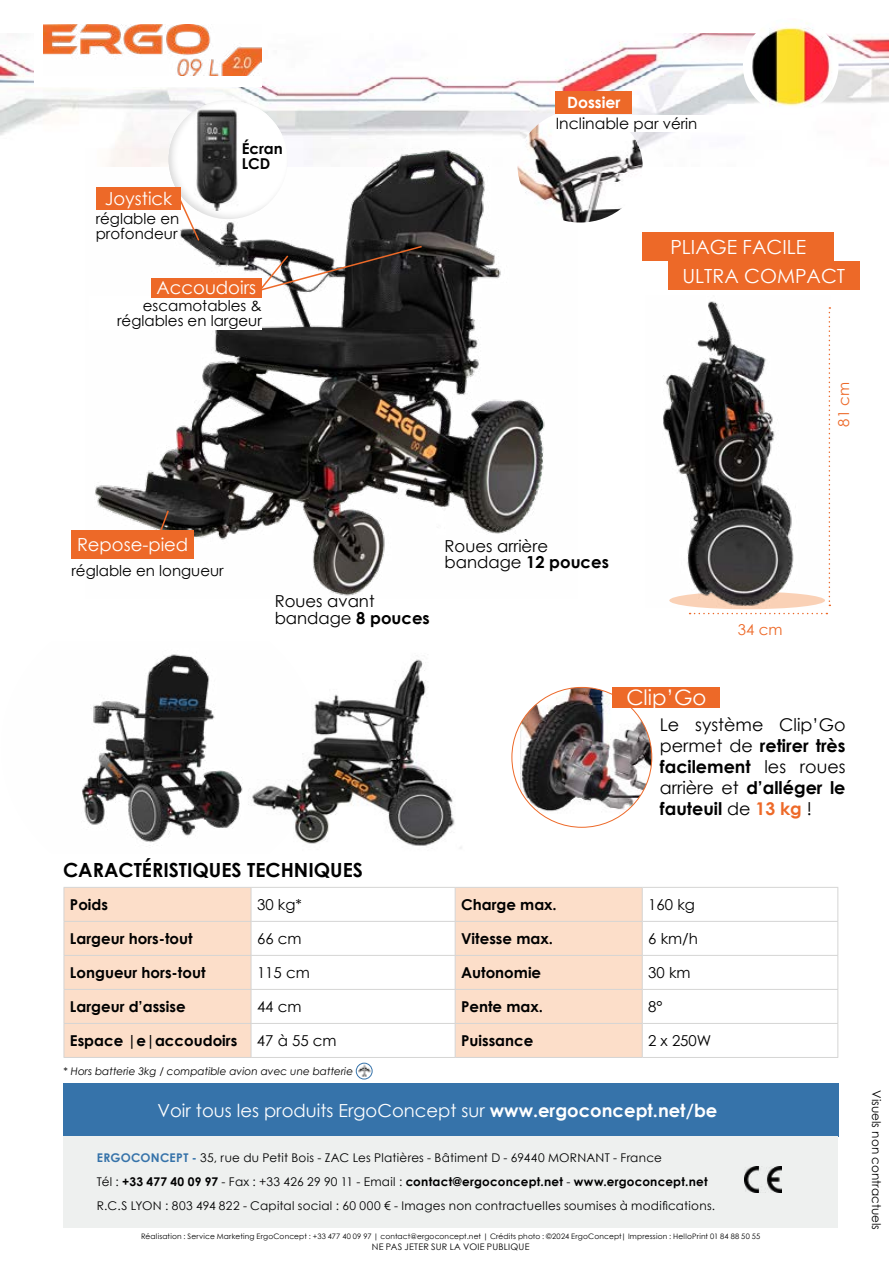
<style>
.page{position:relative;width:893px;height:1263px;background:#fff}
.page>*{position:absolute;margin:0;border:0;box-sizing:border-box;transform-origin:0 0}
.t1{font:21.3px "Century Gothic";color:#fff}
.t2{font:700 19.5px "Century Gothic";color:#000}
.t3{font:19.5px/28.7px "Century Gothic";color:#fff}
.t4{font:18px "Century Gothic";color:#fff}
.t5{font:17.55px/21px "Century Gothic";color:#000;text-align:justify}
.t6{font:16.5px/16.5px "Century Gothic";color:#000}
.t7{font:15.6px/21.5px "Century Gothic";color:#000}
.t8{font:700 15px/15px "Century Gothic";color:#000}
.t9{font:15px/15px "Century Gothic";color:#000;text-align:right}
.t10{font:15px "Century Gothic";color:#ed6928}
.t11{font:12px/24px "Century Gothic";letter-spacing:.02em;color:#000}
.t12{font:12px "Century Gothic";color:#000}
.t13{font:italic 10.5px "Century Gothic";color:#000}
.t14{font:9px "Century Gothic";letter-spacing:.025em;color:#000}
.t15{font:7.5px "Century Gothic";letter-spacing:.02em;color:#000}
.s1{font-weight:700;color:#fff}
.s2{font-size:15px}
.s3{font-weight:700}
.s4{font-weight:700;color:#ed6928}
.s5{font-style:normal}
.s6{font-weight:700;color:#3673aa}
</style>
<div class="page">
<img style="left:0;top:34px;width:889px;height:114px">
<div style="left:64px;top:1084px;width:775px;height:53px;background:#3673aa"></div>
<div style="left:64px;top:1136px;width:774px;height:92px;background:#eef0ef"></div>
<img style="left:745px;top:1166px;width:36px;height:26px">
<svg style="left:65px;top:888px;width:577px;height:169px;fill:#fcdec9"></svg>
<hr style="left:64px;top:887px;width:187px;height:1px;background:#d5d5d4">
<hr style="left:64px;top:888px;width:1px;height:33px;background:#d5d5d4">
<hr style="left:251px;top:887px;width:204px;height:1px;background:#d5d5d4">
<hr style="left:251px;top:888px;width:1px;height:33px;background:#d5d5d4">
<hr style="left:455px;top:887px;width:187px;height:1px;background:#d5d5d4">
<hr style="left:455px;top:888px;width:1px;height:33px;background:#d5d5d4">
<hr style="left:642px;top:887px;width:196px;height:1px;background:#d5d5d4">
<hr style="left:642px;top:888px;width:1px;height:33px;background:#d5d5d4">
<hr style="left:837px;top:888px;width:1px;height:33px;background:#d5d5d4">
<hr style="left:64px;top:921px;width:187px;height:1px;background:#d5d5d4">
<hr style="left:64px;top:922px;width:1px;height:33px;background:#d5d5d4">
<hr style="left:251px;top:921px;width:204px;height:1px;background:#d5d5d4">
<hr style="left:251px;top:922px;width:1px;height:33px;background:#d5d5d4">
<hr style="left:455px;top:921px;width:187px;height:1px;background:#d5d5d4">
<hr style="left:455px;top:922px;width:1px;height:33px;background:#d5d5d4">
<hr style="left:642px;top:921px;width:196px;height:1px;background:#d5d5d4">
<hr style="left:642px;top:922px;width:1px;height:33px;background:#d5d5d4">
<hr style="left:837px;top:922px;width:1px;height:33px;background:#d5d5d4">
<hr style="left:64px;top:955px;width:187px;height:1px;background:#d5d5d4">
<hr style="left:64px;top:956px;width:1px;height:33px;background:#d5d5d4">
<hr style="left:251px;top:955px;width:204px;height:1px;background:#d5d5d4">
<hr style="left:251px;top:956px;width:1px;height:33px;background:#d5d5d4">
<hr style="left:455px;top:955px;width:187px;height:1px;background:#d5d5d4">
<hr style="left:455px;top:956px;width:1px;height:33px;background:#d5d5d4">
<hr style="left:642px;top:955px;width:196px;height:1px;background:#d5d5d4">
<hr style="left:642px;top:956px;width:1px;height:33px;background:#d5d5d4">
<hr style="left:837px;top:956px;width:1px;height:33px;background:#d5d5d4">
<hr style="left:64px;top:989px;width:187px;height:1px;background:#d5d5d4">
<hr style="left:64px;top:990px;width:1px;height:33px;background:#d5d5d4">
<hr style="left:251px;top:989px;width:204px;height:1px;background:#d5d5d4">
<hr style="left:251px;top:990px;width:1px;height:33px;background:#d5d5d4">
<hr style="left:455px;top:989px;width:187px;height:1px;background:#d5d5d4">
<hr style="left:455px;top:990px;width:1px;height:33px;background:#d5d5d4">
<hr style="left:642px;top:989px;width:196px;height:1px;background:#d5d5d4">
<hr style="left:642px;top:990px;width:1px;height:33px;background:#d5d5d4">
<hr style="left:837px;top:990px;width:1px;height:33px;background:#d5d5d4">
<hr style="left:64px;top:1023px;width:187px;height:1px;background:#d5d5d4">
<hr style="left:64px;top:1024px;width:1px;height:33px;background:#d5d5d4">
<hr style="left:251px;top:1023px;width:204px;height:1px;background:#d5d5d4">
<hr style="left:251px;top:1024px;width:1px;height:33px;background:#d5d5d4">
<hr style="left:455px;top:1023px;width:187px;height:1px;background:#d5d5d4">
<hr style="left:455px;top:1024px;width:1px;height:33px;background:#d5d5d4">
<hr style="left:642px;top:1023px;width:196px;height:1px;background:#d5d5d4">
<hr style="left:642px;top:1024px;width:1px;height:33px;background:#d5d5d4">
<hr style="left:837px;top:1024px;width:1px;height:33px;background:#d5d5d4">
<hr style="left:64px;top:1057px;width:187px;height:1px;background:#d5d5d4">
<hr style="left:251px;top:1057px;width:204px;height:1px;background:#d5d5d4">
<hr style="left:455px;top:1057px;width:187px;height:1px;background:#d5d5d4">
<hr style="left:642px;top:1057px;width:196px;height:1px;background:#d5d5d4">
<img style="left:358px;top:1063px;width:13px;height:16px">
<div style="left:356px;top:1063px;width:16px;height:16px;border:1px solid #3673aa;border-radius:50%"></div>
<svg style="left:690px;top:613px;width:137px;height:1px"></svg>
<div style="left:669px;top:592px;width:156px;height:17px;background:#fbd2b7;border-radius:50%"></div>
<img style="left:663px;top:301px;width:167px;height:306px">
<div style="left:643px;top:232px;width:191px;height:29px;background:#ed6928"></div>
<div style="left:668px;top:261px;width:191px;height:29px;background:#ed6928"></div>
<div style="left:35px;top:24px;width:227px;height:63px;background:#fff"></div>
<img style="left:44px;top:24px;width:218px;height:52px">
<img style="left:520px;top:687px;width:132px;height:129px">
<div style="left:613px;top:687px;width:107px;height:20px;background:#ed6928"></div>
<img style="left:95px;top:148px;width:483px;height:448px">
<div style="left:71px;top:530px;width:123px;height:29px;background:#ed6928"></div>
<svg style="left:156px;top:509px;width:14px;height:21px"></svg>
<svg style="left:258px;top:245px;width:165px;height:47px"></svg>
<div style="left:89px;top:296px;width:173px;height:33px;background:#fff"></div>
<div style="left:151px;top:278px;width:111px;height:20px;background:#ed6928"></div>
<img style="left:518px;top:123px;width:125px;height:99px">
<div style="left:556px;top:91px;width:76px;height:23px;background:#ed6928"></div>
<div style="left:556px;top:115px;width:165px;height:17px;background:#fff"></div>
<img style="left:320px;top:659px;width:142px;height:190px">
<div style="left:156px;top:88px;width:145px;height:132px;background:#000;opacity:.15"></div>
<img style="left:82px;top:654px;width:238px;height:190px">
<div style="left:96px;top:187px;width:85px;height:22px;background:#ed6928"></div>
<svg style="left:175px;top:192px;width:26px;height:50px"></svg>
<img style="left:743px;top:18px;width:95px;height:96px;border-radius:48px">
<h3 class="t4" style="left:105px;top:186px;width:69px">Joystick</h3>
<p class="t9" style="left:96px;top:211px;width:85px;text-align:left">réglable en profondeur</p>
<p class="t8" style="left:242px;top:140px;width:43px">Écran<br>LCD</p>
<h3 class="t4" style="left:157px;top:275px;width:101px">Accoudoirs</h3>
<p class="t9" style="left:117px;top:298px;width:146px">escamotables &amp; réglables en largeur</p>
<h3 class="t7" style="left:556px;top:91px;width:143px;text-indent:11px"><span class="s1">Dossier<br></span>Inclinable <span class="s2">par vérin</span></h3>
<h2 class="t3" style="left:682px;top:232px;width:164px;text-indent:-12px">PLIAGE FACILE<br>ULTRA COMPACT</h2>
<p class="t10" style="left:833px;top:426px;width:46px;rotate:-90deg">81 cm</p>
<h3 class="t4" style="left:77px;top:532px;width:113px">Repose-pied</h3>
<p class="t9" style="left:71px;top:562px;width:154px">réglable en longueur</p>
<h3 class="t6" style="left:275px;top:593px;width:157px">Roues avant bandage <span class="s3">8 pouces</span></h3>
<h3 class="t6" style="left:445px;top:537px;width:166px">Roues arrière bandage <span class="s3">12 pouces</span></h3>
<p class="t10" style="left:738px;top:619px;width:46px">34 cm</p>
<h2 class="t2" style="left:63px;top:855px;width:301px">CARACTÉRISTIQUES TECHNIQUES</h2>
<h1 class="t1" style="left:626px;top:683px;width:82px">Clip’Go</h1>
<h3 class="t5" style="left:660px;top:714px;width:187px">Le système Clip’Go permet de <span class="s3">retirer très facilement</span> les roues arrière et <span class="s3">d’alléger le fauteuil</span> de <span class="s4">13 kg</span> !</h3>
<p class="t8" style="left:70px;top:896px;width:40px">Poids</p>
<p class="t9" style="left:257px;top:897px;width:46px">30 kg*</p>
<p class="t8" style="left:461px;top:896px;width:97px">Charge max.</p>
<p class="t9" style="left:648px;top:897px;width:48px">160 kg</p>
<p class="t8" style="left:70px;top:930px;width:124px">Largeur hors-tout</p>
<p class="t9" style="left:257px;top:931px;width:46px">66 cm</p>
<p class="t8" style="left:461px;top:930px;width:93px">Vitesse max.</p>
<p class="t9" style="left:648px;top:931px;width:51px">6 km/h</p>
<p class="t8" style="left:70px;top:964px;width:137px">Longueur hors-tout</p>
<p class="t9" style="left:257px;top:965px;width:54px">115 cm</p>
<p class="t8" style="left:461px;top:964px;width:82px">Autonomie</p>
<p class="t9" style="left:648px;top:965px;width:44px">30 km</p>
<p class="t8" style="left:70px;top:998px;width:117px">Largeur d’assise</p>
<p class="t9" style="left:257px;top:999px;width:46px">44 cm</p>
<p class="t8" style="left:461px;top:998px;width:83px">Pente max.</p>
<p class="t9" style="left:648px;top:999px;width:16px">8°</p>
<p class="t8" style="left:70px;top:1032px;width:169px">Espace |e|accoudoirs</p>
<p class="t9" style="left:257px;top:1033px;width:81px">47 à 55 cm</p>
<p class="t8" style="left:461px;top:1032px;width:74px">Puissance</p>
<p class="t9" style="left:648px;top:1033px;width:65px">2 x 250W</p>
<p class="t13" style="left:64px;top:1064px;width:291px"><span class="s5">*</span> Hors batterie 3kg / compatible avion avec une batterie</p>
<h3 class="t4" style="left:158px;top:1098px;width:561px">Voir tous les produits ErgoConcept sur <span class="s3">www.ergoconcept.net/be</span></h3>
<p class="t11" style="left:97px;top:1145px;width:620px"><span class="s6">ERGOCONCEPT -</span> 35, rue du Petit Bois - ZAC Les Platières - Bâtiment D - 69440 MORNANT - France<br>Tél : <span class="s3">+33 477 40 09 97</span> - Fax : +33 426 29 90 11 - Email : <span class="s3">contact@ergoconcept.net</span> - <span class="s3">www.ergoconcept.net<br></span>R.C.S LYON : 803 494 822 - Capital social : 60 000 € - Images non contractuelles soumises à modifications.</p>
<p class="t15" style="left:141px;top:1231px;width:621px">Réalisation : Service Marketing ErgoConcept : +33 477 40 09 97 | contact@ergoconcept.net | Crédits photo : ©2024 ErgoConcept| Impression : HelloPrint 01 84 88 50 55</p>
<p class="t14" style="left:372px;top:1240px;width:159px">NE PAS JETER SUR LA VOIE PUBLIQUE</p>
<p class="t12" style="left:885px;top:1090px;width:141px;rotate:90deg">Visuels non contractuels</p>
</div>
